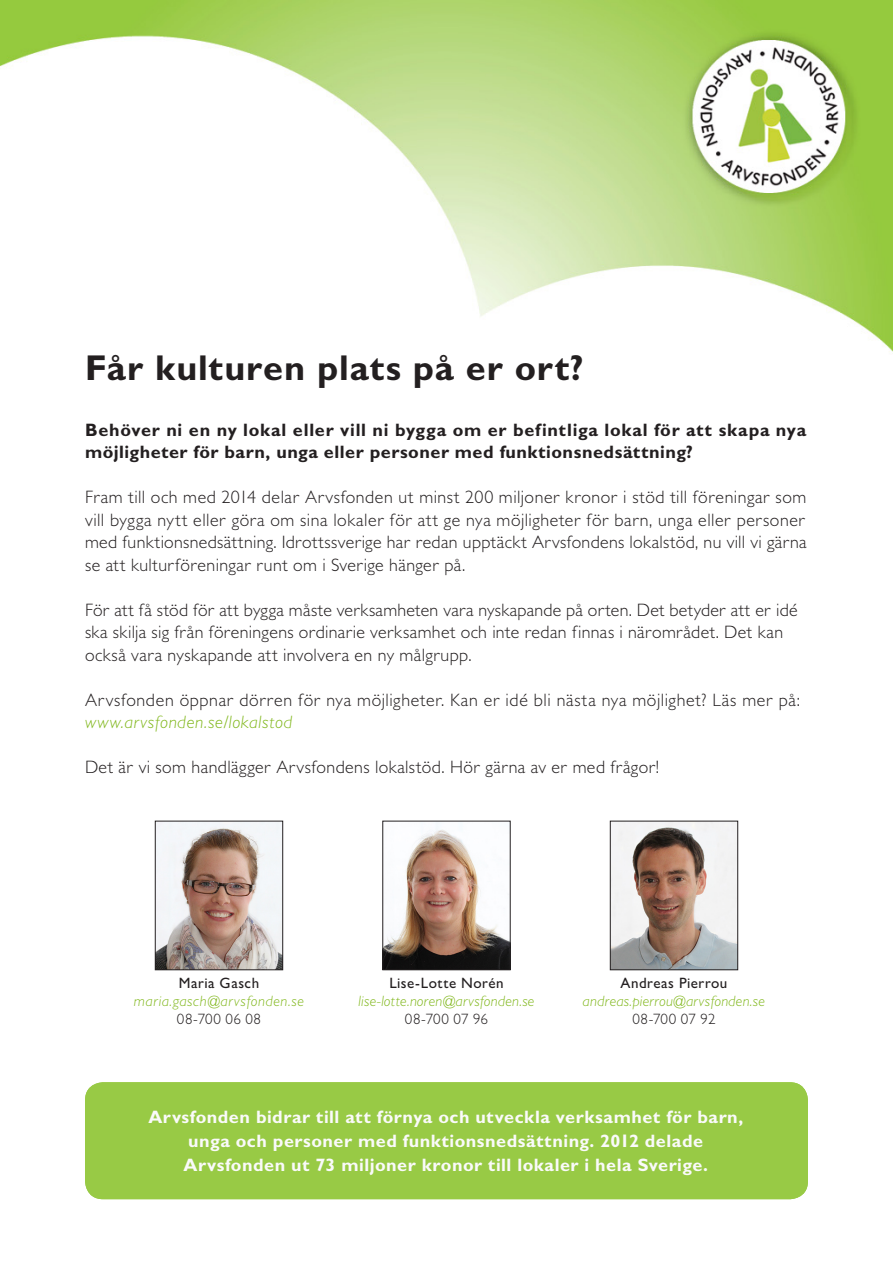
<style>
.page{position:relative;width:893px;height:1263px;background:#fff}
.page>*{position:absolute;margin:0;border:0;box-sizing:border-box;transform-origin:0 0}
.t1{font:700 36px "Gill Sans MT Std";letter-spacing:.025em;color:#231f20}
.t2{font:300 18px/22.5px "Gill Sans MT Std";letter-spacing:.025em;color:#231f20}
.t3{font:700 18px/24px "Gill Sans MT Std";letter-spacing:.025em;color:#fafafa;text-align:center}
.t4{font:700 18px/22.5px "Gill Sans MT Std";letter-spacing:.035em;color:#231f20}
.t5{font:italic 300 15px/18px "Gill Sans MT Std";letter-spacing:.02em;color:#80b71b;text-align:center}
.t6{font:italic 300 15px/18px "Gill Sans MT Std";letter-spacing:.045em;color:#80b71b;text-align:center}
.t7{font:300 15px "Gill Sans MT Std";letter-spacing:.005em;color:#231f20}
.s1{font-style:italic;color:#80b71b}
.s2{font-weight:500;font-style:normal;color:#231f20}
.s3{font-style:normal;color:#231f20}
</style>
<div class="page">
<div style="left:85px;top:1082px;width:723px;height:117px;background:#98ca45;border-radius:18px"></div>
<img style="left:0;top:0;width:893px;height:352px">
<img style="left:384px;top:823px;width:125px;height:145px">
<div style="left:382px;top:821px;width:129px;height:149px;border:1px solid #231f20"></div>
<img style="left:612px;top:823px;width:124px;height:145px">
<div style="left:610px;top:821px;width:128px;height:149px;border:1px solid #231f20"></div>
<img style="left:157px;top:823px;width:124px;height:145px">
<div style="left:155px;top:821px;width:128px;height:149px;border:1px solid #231f20"></div>
<p class="t1" style="left:85px;top:346px;width:500px">Får kulturen plats på er ort?</p>
<p class="t4" style="left:85px;top:418px;width:723px">Behöver ni en ny lokal eller vill ni bygga om er befintliga lokal för att skapa nya möjligheter för barn, unga eller personer med funktionsnedsättning?</p>
<p class="t2" style="left:85px;top:485px;width:723px;text-align:justify">Fram till och med 2014 delar Arvsfonden ut minst 200 miljoner kronor i stöd till föreningar som vill bygga nytt eller göra om sina lokaler för att ge nya möjligheter för barn, unga eller personer med funktionsnedsättning. Idrottssverige har redan upptäckt Arvsfondens lokalstöd, nu vill vi gärna se att kulturföreningar runt om i Sverige hänger på.</p>
<p class="t2" style="left:85px;top:598px;width:714px">För att få stöd för att bygga måste verksamheten vara nyskapande på orten. Det betyder att er idé ska skilja sig från föreningens ordinarie verksamhet och inte redan finnas i närområdet. Det kan också vara nyskapande att involvera en ny målgrupp.</p>
<p class="t2" style="left:85px;top:688px;width:716px">Arvsfonden öppnar dörren för nya möjligheter. Kan er idé bli nästa nya möjlighet? Läs mer på: <span class="s1">www.arvsfonden.se/lokalstod</span></p>
<p class="t2" style="left:85px;top:755px;width:576px">Det är vi som handlägger Arvsfondens lokalstöd. Hör gärna av er med frågor!</p>
<p class="t6" style="left:134px;top:974px;width:172px"><span class="s2">Maria Gasch </span>maria.gasch@arvsfonden.se<br><span class="s3">08-700 06 08</span></p>
<p class="t5" style="left:358px;top:974px;width:177px"><span class="s2">Lise-Lotte Norén </span>lise-lotte.noren@arvsfonden.se<br><span class="s3">08-700 07 96</span></p>
<p class="t5" style="left:583px;top:974px;width:183px"><span class="s2">Andreas Pierrou </span>andreas.pierrou@arvsfonden.se</p>
<p class="t7" style="left:632px;top:1010px;width:85px">08-700 07 92</p>
<p class="t3" style="left:148px;top:1104px;width:596px">Arvsfonden bidrar till att förnya och utveckla verksamhet för barn, unga och personer med funktionsnedsättning. 2012 delade<br>Arvsfonden ut 73 miljoner kronor till lokaler i hela Sverige.</p>
</div>
